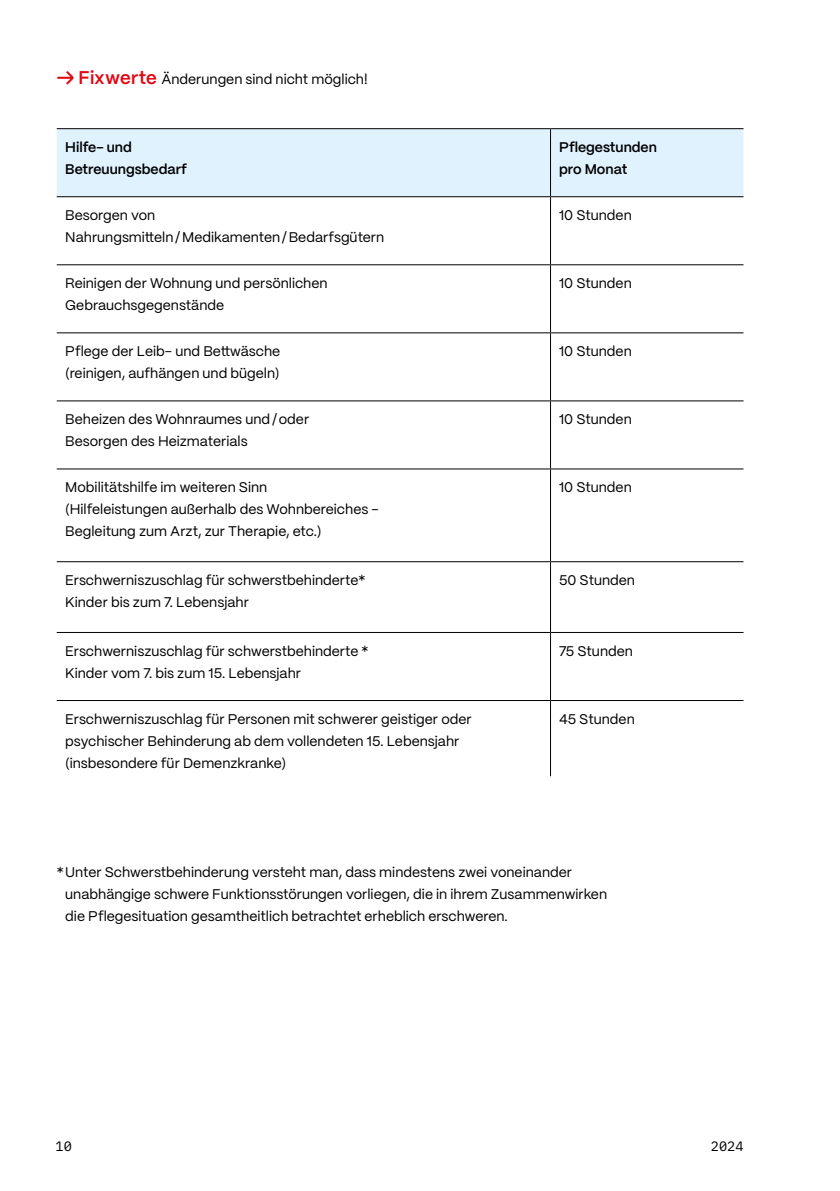
<style>
.page{position:relative;width:840px;height:1191px;background:#fff}
.page>*{position:absolute;margin:0;border:0;box-sizing:border-box;transform-origin:0 0}
.t1{font:14px/22px "PP Mori";color:#000}
.t2{font:600 14px/22px "PP Mori";color:#000}
.t3{font:13.6px "IBM Plex Mono";color:#000}
.s1{font-weight:600;font-size:18.4px;color:#e30613}
</style>
<div class="page">
<div style="left:57px;top:129px;width:686px;height:67px;background:#dff2fd"></div>
<hr style="left:57px;top:128px;width:493px;height:1px;background:#000">
<hr style="left:550px;top:128px;width:193px;height:1px;background:#000">
<hr style="left:549px;top:129px;width:1px;height:67px;background:#000">
<hr style="left:57px;top:196px;width:493px;height:1px;background:#000">
<hr style="left:550px;top:196px;width:193px;height:1px;background:#000">
<hr style="left:549px;top:197px;width:1px;height:67px;background:#000">
<hr style="left:57px;top:264px;width:493px;height:1px;background:#000">
<hr style="left:550px;top:264px;width:193px;height:1px;background:#000">
<hr style="left:549px;top:265px;width:1px;height:67px;background:#000">
<hr style="left:57px;top:332px;width:493px;height:1px;background:#000">
<hr style="left:550px;top:332px;width:193px;height:1px;background:#000">
<hr style="left:549px;top:333px;width:1px;height:67px;background:#000">
<hr style="left:57px;top:400px;width:493px;height:1px;background:#000">
<hr style="left:550px;top:400px;width:193px;height:1px;background:#000">
<hr style="left:549px;top:401px;width:1px;height:67px;background:#000">
<hr style="left:57px;top:468px;width:493px;height:1px;background:#000">
<hr style="left:550px;top:468px;width:193px;height:1px;background:#000">
<hr style="left:549px;top:469px;width:1px;height:92px;background:#000">
<hr style="left:57px;top:561px;width:493px;height:1px;background:#000">
<hr style="left:550px;top:561px;width:193px;height:1px;background:#000">
<hr style="left:549px;top:562px;width:1px;height:70px;background:#000">
<hr style="left:57px;top:632px;width:493px;height:1px;background:#000">
<hr style="left:550px;top:632px;width:193px;height:1px;background:#000">
<hr style="left:549px;top:633px;width:1px;height:67px;background:#000">
<hr style="left:57px;top:700px;width:493px;height:1px;background:#000">
<hr style="left:550px;top:700px;width:193px;height:1px;background:#000">
<hr style="left:549px;top:701px;width:1px;height:75px;background:#000">
<p class="t1" style="left:57px;top:68px;width:312px"><span class="s1">→ Fixwerte</span> Änderungen sind nicht möglich!</p>
<p class="t2" style="left:65px;top:135px;width:123px">Hilfe- und<br>Betreuungsbedarf</p>
<p class="t2" style="left:558px;top:135px;width:99px">Pflegestunden pro Monat</p>
<p class="t1" style="left:65px;top:203px;width:320px">Besorgen von<br>Nahrungsmitteln/Medikamenten/Bedarfsgütern</p>
<p class="t1" style="left:558px;top:203px;width:74px">10 Stunden</p>
<p class="t1" style="left:65px;top:271px;width:264px">Reinigen der Wohnung und persönlichen<br>Gebrauchsgegenstände</p>
<p class="t1" style="left:558px;top:271px;width:74px">10 Stunden</p>
<p class="t1" style="left:65px;top:339px;width:216px">Pflege der Leib- und Bettwäsche (reinigen, aufhängen und bügeln)</p>
<p class="t1" style="left:558px;top:339px;width:74px">10 Stunden</p>
<p class="t1" style="left:65px;top:407px;width:245px">Beheizen des Wohnraumes und/oder<br>Besorgen des Heizmaterials</p>
<p class="t1" style="left:558px;top:407px;width:74px">10 Stunden</p>
<p class="t1" style="left:65px;top:475px;width:315px">Mobilitätshilfe im weiteren Sinn<br>(Hilfeleistungen außerhalb des Wohnbereiches -<br>Begleitung zum Arzt, zur Therapie, etc.)</p>
<p class="t1" style="left:558px;top:475px;width:74px">10 Stunden</p>
<p class="t1" style="left:65px;top:568px;width:301px">Erschwerniszuschlag für schwerstbehinderte*<br>Kinder bis zum 7. Lebensjahr</p>
<p class="t1" style="left:558px;top:568px;width:77px">50 Stunden</p>
<p class="t1" style="left:65px;top:639px;width:304px">Erschwerniszuschlag für schwerstbehinderte *<br>Kinder vom 7. bis zum 15. Lebensjahr</p>
<p class="t1" style="left:558px;top:639px;width:75px">75 Stunden</p>
<p class="t1" style="left:65px;top:707px;width:408px">Erschwerniszuschlag für Personen mit schwerer geistiger oder psychischer Behinderung ab dem vollendeten 15. Lebensjahr (insbesondere für Demenzkranke)</p>
<p class="t1" style="left:558px;top:707px;width:77px">45 Stunden</p>
<p class="t1" style="left:65px;top:860px;width:543px;text-indent:-8px">*Unter Schwerstbehinderung versteht man, dass mindestens zwei voneinander unabhängige schwere Funktionsstörungen vorliegen, die in ihrem Zusammenwirken die Pflegesituation gesamtheitlich betrachtet erheblich erschweren.</p>
<p class="t3" style="left:56px;top:1136px;width:18px">10</p>
<p class="t3" style="left:710px;top:1136px;width:34px">2024</p>
</div>
